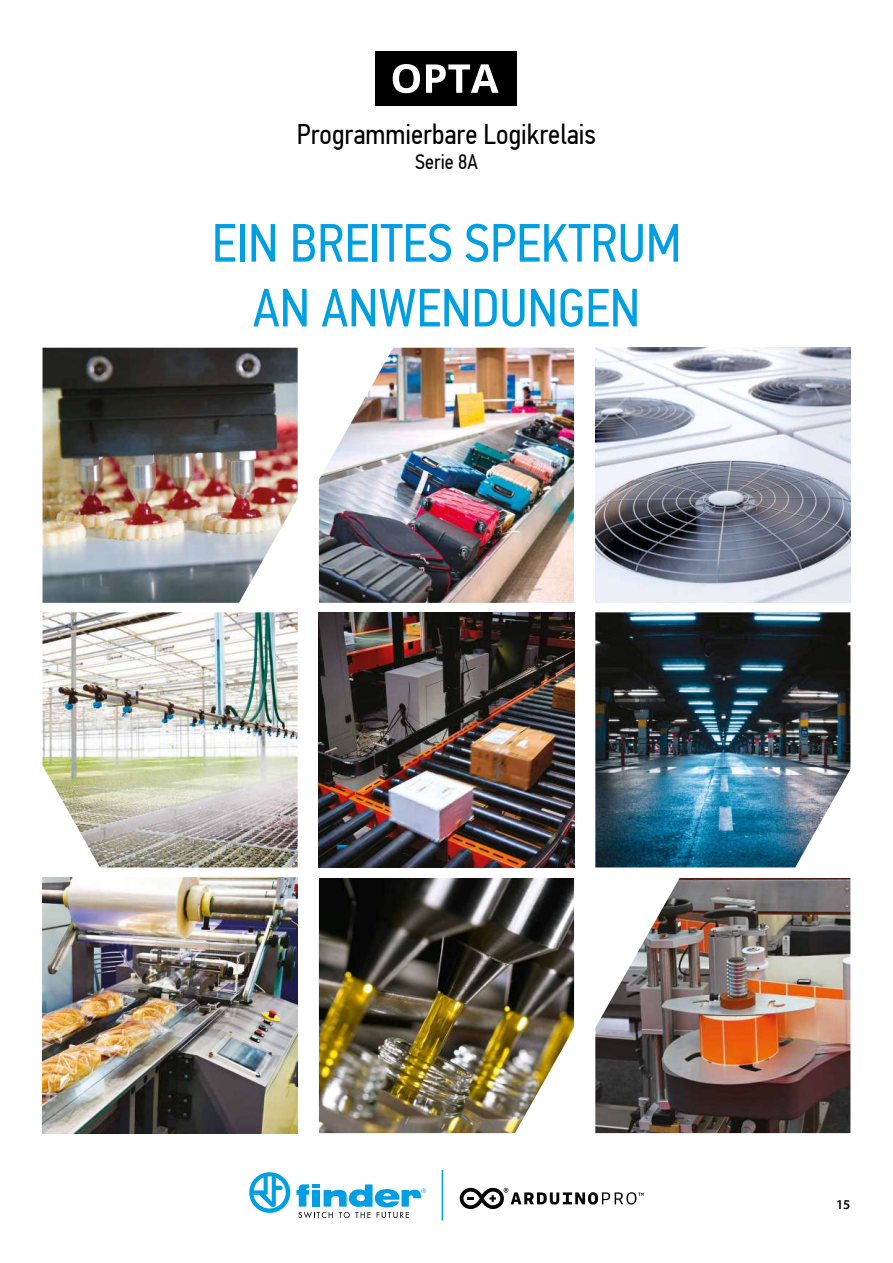
<style>
.page{position:relative;width:893px;height:1263px;background:#fff}
.page>*{position:absolute;margin:0;border:0;box-sizing:border-box;transform-origin:0 0}
.t1{font:54px/64.8px "PF Din Text Cond Pro";color:#009fe3;text-align:center}
.t2{font:28.5px "PF Din Text Cond Pro";color:#000}
.t3{font:21px "PF Din Text Cond Pro";color:#000}
.t4{font:600 13.5px "Myriad Pro";color:#000}
</style>
<div class="page">
<svg style="left:249px;top:1172px;width:41px;height:41px"></svg>
<svg style="left:296px;top:1184px;width:130px;height:34px"></svg>
<svg style="left:460px;top:1188px;width:184px;height:21px"></svg>
<hr style="left:442px;top:1170px;width:1px;height:50px;background:#009fe3">
<div style="left:376px;top:51px;width:141px;height:54px;background:#000"></div>
<svg style="left:393px;top:64px;width:27px;height:29px"></svg>
<svg style="left:426px;top:64px;width:73px;height:29px"></svg>
<img style="left:595px;top:348px;width:255px;height:255px">
<img style="left:595px;top:612px;width:255px;height:255px">
<img style="left:595px;top:878px;width:255px;height:255px">
<img style="left:319px;top:348px;width:255px;height:255px">
<img style="left:319px;top:612px;width:255px;height:255px">
<img style="left:319px;top:878px;width:255px;height:255px">
<img style="left:43px;top:348px;width:255px;height:255px">
<img style="left:43px;top:612px;width:255px;height:255px">
<img style="left:43px;top:878px;width:255px;height:255px">
<p class="t2" style="left:297px;top:117px;width:301px">Programmierbare Logikrelais</p>
<p class="t3" style="left:415px;top:149px;width:64px">Serie 8A</p>
<p class="t1" style="left:212px;top:211px;width:471px">EIN BREITES SPEKTRUM<br>AN ANWENDUNGEN</p>
<p class="t4" style="left:836px;top:1196px;width:16px">15</p>
</div>
